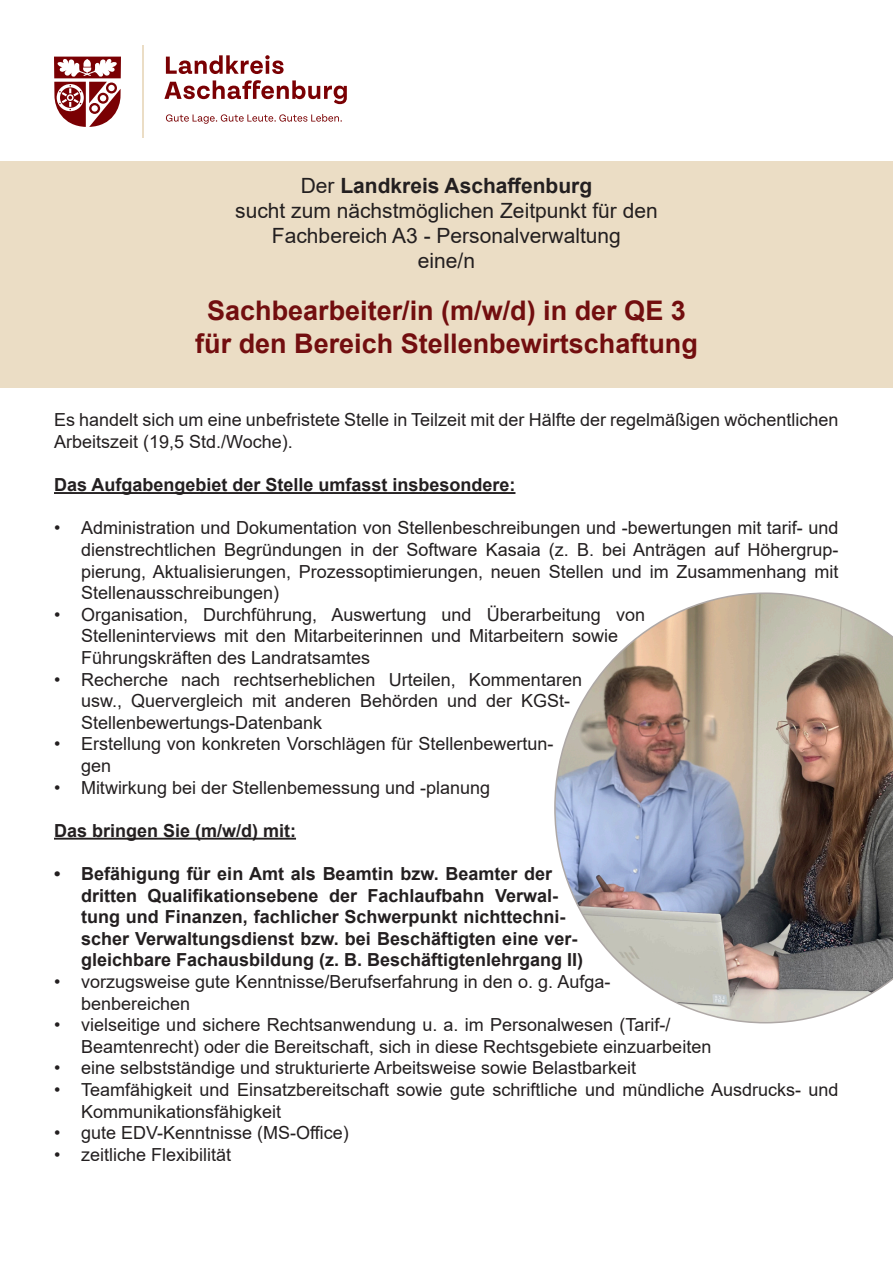
<style>
.page{position:relative;width:893px;height:1263px;background:#fff}
.page>*{position:absolute;margin:0;border:0;box-sizing:border-box;transform-origin:0 0}
.t1{font:700 27px/32.4px "Arial";color:#720e0f;text-align:center}
.t2{font:21px "Arial";color:#231f20}
.t3{font:700 21px "Arial";color:#231f20}
.t4{font:18px/21.6px "Arial";color:#231f20}
.t5{font:700 18px/21.6px "Arial";color:#231f20}
.s1{font-weight:400}
</style>
<div class="page">
<img style="left:554px;top:592px;width:339px;height:431px">
<div style="left:0;top:162px;width:893px;height:226px;background:#ebddc5"></div>
<svg style="left:54px;top:57px;width:67px;height:70px"></svg>
<hr style="left:143px;top:46px;width:1px;height:92px;background:#ebddc5">
<svg style="left:166px;top:55px;width:118px;height:19px"></svg>
<svg style="left:164px;top:80px;width:183px;height:24px"></svg>
<svg style="left:166px;top:114px;width:176px;height:10px"></svg>
<hr style="left:54px;top:492px;width:461px;height:2px;background:#231f20">
<hr style="left:54px;top:838px;width:242px;height:2px;background:#231f20">
<p class="t3" style="left:301px;top:171px;width:293px"><span class="s1">Der</span> Landkreis Aschaffenburg</p>
<p class="t2" style="left:235px;top:196px;width:424px">sucht zum nächstmöglichen Zeitpunkt für den</p>
<p class="t2" style="left:272px;top:221px;width:350px">Fachbereich A3 - Personalverwaltung</p>
<p class="t2" style="left:418px;top:247px;width:59px">eine/n</p>
<p class="t1" style="left:195px;top:295px;width:504px">Sachbearbeiter/in (m/w/d) in der QE 3 für den Bereich Stellenbewirtschaftung</p>
<p class="t4" style="left:54px;top:409px;width:786px">Es handelt sich um eine unbefristete Stelle in Teilzeit mit der Hälfte der regelmäßigen wöchentlichen<br>Arbeitszeit (19,5 Std./Woche).</p>
<p class="t5" style="left:54px;top:474px;width:463px">Das Aufgabengebiet der Stelle umfasst insbesondere:</p>
<p class="t4" style="left:81px;top:517px;width:759px;text-align:justify;text-indent:-27px">• Administration und Dokumentation von Stellenbeschreibungen und -bewertungen mit tarif- und dienstrechtlichen Begründungen in der Software Kasaia (z. B. bei Anträgen auf Höhergrup&shy;pierung, Aktualisierungen, Prozessoptimierungen, neuen Stellen und im Zusammenhang mit Stellenausschreibungen)</p>
<p class="t4" style="left:81px;top:603px;width:565px;text-indent:-27px">• Organisation, Durchführung, Auswertung und Überarbeitung von<br>Stelleninterviews mit den Mitarbeiterinnen und Mitarbeitern sowie<br>Führungskräften des Landratsamtes</p>
<p class="t4" style="left:81px;top:668px;width:502px;text-indent:-27px">• Recherche nach rechtserheblichen Urteilen, Kommentaren usw., Quervergleich mit anderen Behörden und der KGSt-<br>Stellenbewertungs-Datenbank</p>
<p class="t4" style="left:81px;top:733px;width:474px;text-indent:-27px">• Erstellung von konkreten Vorschlägen für Stellenbewertun&shy;gen</p>
<p class="t4" style="left:54px;top:776px;width:438px">• Mitwirkung bei der Stellenbemessung und -planung</p>
<p class="t5" style="left:54px;top:820px;width:244px">Das bringen Sie (m/w/d) mit:</p>
<p class="t5" style="left:81px;top:863px;width:504px;text-indent:-27px">• Befähigung für ein Amt als Beamtin bzw. Beamter der dritten Qualifikationsebene der Fachlaufbahn Verwal&shy;tung und Finanzen, fachlicher Schwerpunkt nichttechni&shy;scher Verwaltungsdienst bzw. bei Beschäftigten eine ver&shy;gleichbare Fachausbildung (z. B. Beschäftigtenlehrgang II)</p>
<p class="t4" style="left:81px;top:971px;width:531px;text-indent:-27px">• vorzugsweise gute Kenntnisse/Berufserfahrung in den o. g. Aufga&shy;benbereichen</p>
<p class="t4" style="left:81px;top:1014px;width:632px;text-indent:-27px">• vielseitige und sichere Rechtsanwendung u. a. im Personalwesen (Tarif-/<br>Beamtenrecht) oder die Bereitschaft, sich in diese Rechtsgebiete einzuarbeiten</p>
<p class="t4" style="left:54px;top:1057px;width:584px">• eine selbstständige und strukturierte Arbeitsweise sowie Belastbarkeit</p>
<p class="t4" style="left:81px;top:1079px;width:759px;text-indent:-27px">• Teamfähigkeit und Einsatzbereitschaft sowie gute schriftliche und mündliche Ausdrucks- und<br>Kommunikationsfähigkeit</p>
<p class="t4" style="left:54px;top:1122px;width:296px">• gute EDV-Kenntnisse (MS-Office)</p>
<p class="t4" style="left:54px;top:1143px;width:179px">• zeitliche Flexibilität</p>
</div>
